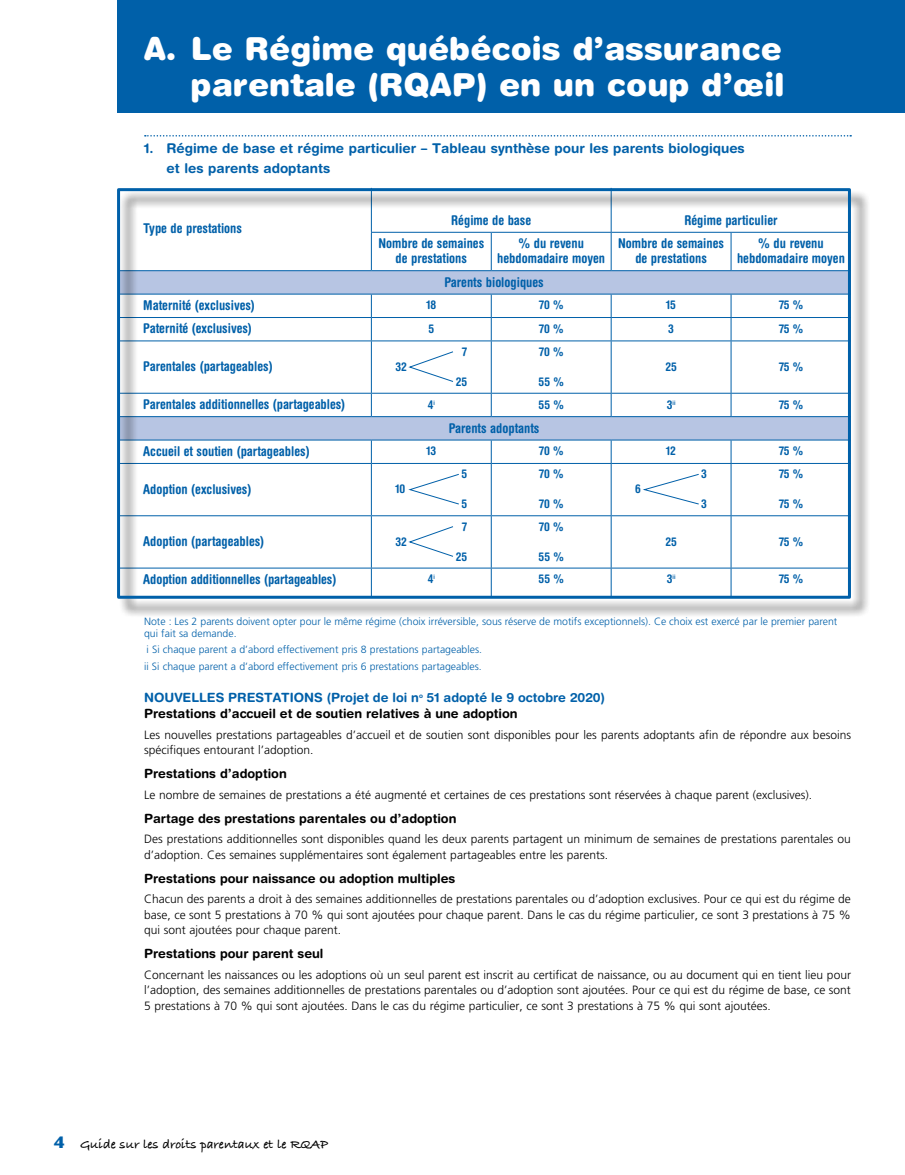
<style>
.page{position:relative;width:905px;height:1175px;background:#fff}
.page>*{position:absolute;margin:0;border:0;box-sizing:border-box;transform-origin:0 0}
.titre_début_chapitre{font:900 31.65px/36px "Helvetica Rounded LT Std";color:#fff;text-align:right}
._04_Tab-Entete{font:700 condensed 13.5px/15px "Helvetica Rounded LT Std";color:#0060a9;text-align:center}
._1_1{font:700 13.5px/19.8px "Helvetica Rounded LT Std";color:#0060a9}
.t1{font:700 13.5px "Bradley Hand ITCTT";color:#000}
._03-Niv3{font:700 12.75px "Helvetica Rounded LT Std";color:#000}
._02-Niv2{font:700 12.75px "Helvetica Rounded LT Std";color:#0060a9}
.courant{font:300 12px/15.8px "Frutiger LT Std";color:#000}
._04_Tab-txt1{font:700 condensed 12px "Helvetica Rounded LT Std";color:#0060a9}
._04_TabNote{font:300 10.5px/12px "Frutiger LT Std";color:#0060a9}
._04_Tab-txt1-2{font:700 condensed 6px "Helvetica Rounded LT Std";color:#0060a9}
.s1{font-size:12px}
.s2{font-family:"Stone Sans Std";font-size:16.5px;color:#0060a9}
</style>
<div class="page">
<div style="left:117px;top:0;width:787px;height:112px;background:#0060a9"></div>
<svg style="left:145px;top:135px;width:706px;height:1px"></svg>
<div style="left:119px;top:190px;width:751px;height:427px;background:#000;opacity:.75"></div>
<div style="left:117px;top:188px;width:733px;height:410px;border:3px solid #0060a9"></div>
<p class="titre_début_chapitre" style="left:144px;top:30px;width:642px">A. Le Régime québécois d’assurance parentale (RQAP) en un coup d’œil</p>
<p class="_1_1" style="left:166px;top:138px;width:580px;text-indent:-22px">1. Régime de base et régime particulier – Tableau synthèse pour les parents biologiques et les parents adoptants</p>
<p class="_04_Tab-Entete" style="left:143px;top:221px;width:100px">Type de prestations</p>
<p class="_04_Tab-Entete" style="left:451px;top:212px;width:81px">Régime de base</p>
<p class="_04_Tab-Entete" style="left:684px;top:212px;width:95px">Régime particulier</p>
<p class="_04_Tab-Entete" style="left:378px;top:236px;width:107px">Nombre de semaines de prestations</p>
<p class="_04_Tab-Entete" style="left:497px;top:236px;width:109px">% du revenu hebdomadaire moyen</p>
<p class="_04_Tab-Entete" style="left:618px;top:236px;width:107px">Nombre de semaines de prestations</p>
<p class="_04_Tab-Entete" style="left:737px;top:236px;width:109px">% du revenu hebdomadaire moyen</p>
<p class="_04_Tab-Entete" style="left:444px;top:274px;width:101px">Parents biologiques</p>
<p class="_04_Tab-Entete" style="left:143px;top:297px;width:113px">Maternité (exclusives)</p>
<p class="_04_Tab-txt1" style="left:426px;top:298px;width:11px">18</p>
<p class="_04_Tab-txt1" style="left:539px;top:298px;width:26px">70 %</p>
<p class="_04_Tab-txt1" style="left:666px;top:298px;width:11px">15</p>
<p class="_04_Tab-txt1" style="left:778px;top:298px;width:26px">75 %</p>
<p class="_04_Tab-Entete" style="left:143px;top:321px;width:110px">Paternité (exclusives)</p>
<p class="_04_Tab-txt1" style="left:428px;top:321px;width:7px">5</p>
<p class="_04_Tab-txt1" style="left:539px;top:321px;width:26px">70 %</p>
<p class="_04_Tab-txt1" style="left:668px;top:321px;width:7px">3</p>
<p class="_04_Tab-txt1" style="left:778px;top:321px;width:26px">75 %</p>
<p class="_04_Tab-Entete" style="left:143px;top:359px;width:131px">Parentales (partageables)</p>
<p class="_04_Tab-txt1" style="left:539px;top:344px;width:26px">70 %</p>
<p class="_04_Tab-txt1" style="left:538px;top:374px;width:27px">55 %</p>
<p class="_04_Tab-txt1" style="left:462px;top:344px;width:7px">7</p>
<p class="_04_Tab-txt1" style="left:665px;top:359px;width:13px">25</p>
<p class="_04_Tab-txt1" style="left:778px;top:359px;width:26px">75 %</p>
<p class="_04_Tab-txt1" style="left:395px;top:359px;width:13px">32</p>
<p class="_04_Tab-txt1" style="left:455px;top:374px;width:13px">25</p>
<p class="_04_Tab-Entete" style="left:143px;top:396px;width:203px">Parentales additionnelles (partageables)</p>
<p class="_04_Tab-txt1" style="left:427px;top:397px;width:9px">4<sup>i</sup></p>
<p class="_04_Tab-txt1" style="left:538px;top:397px;width:27px">55 %</p>
<p class="_04_Tab-txt1-2" style="left:666px;top:399px;width:10px"><span class="s1">3</span>ii</p>
<p class="_04_Tab-txt1" style="left:778px;top:397px;width:26px">75 %</p>
<p class="_04_Tab-Entete" style="left:449px;top:420px;width:92px">Parents adoptants</p>
<p class="_04_Tab-Entete" style="left:143px;top:443px;width:168px">Accueil et soutien (partageables)</p>
<p class="_04_Tab-txt1" style="left:426px;top:444px;width:11px">13</p>
<p class="_04_Tab-txt1" style="left:539px;top:444px;width:26px">70 %</p>
<p class="_04_Tab-txt1" style="left:666px;top:444px;width:11px">12</p>
<p class="_04_Tab-txt1" style="left:778px;top:444px;width:26px">75 %</p>
<p class="_04_Tab-Entete" style="left:143px;top:481px;width:110px">Adoption (exclusives)</p>
<p class="_04_Tab-txt1" style="left:539px;top:466px;width:26px">70 %</p>
<p class="_04_Tab-txt1" style="left:539px;top:496px;width:26px">70 %</p>
<p class="_04_Tab-txt1" style="left:778px;top:466px;width:26px">75 %</p>
<p class="_04_Tab-txt1" style="left:778px;top:496px;width:26px">75 %</p>
<p class="_04_Tab-txt1" style="left:701px;top:466px;width:7px">3</p>
<p class="_04_Tab-txt1" style="left:461px;top:466px;width:7px">5</p>
<p class="_04_Tab-txt1" style="left:395px;top:481px;width:11px">10</p>
<p class="_04_Tab-txt1" style="left:635px;top:481px;width:7px">6</p>
<p class="_04_Tab-txt1" style="left:701px;top:496px;width:7px">3</p>
<p class="_04_Tab-txt1" style="left:461px;top:496px;width:7px">5</p>
<p class="_04_Tab-Entete" style="left:143px;top:533px;width:123px">Adoption (partageables)</p>
<p class="_04_Tab-txt1" style="left:395px;top:534px;width:13px">32</p>
<p class="_04_Tab-txt1" style="left:462px;top:519px;width:7px">7</p>
<p class="_04_Tab-txt1" style="left:455px;top:549px;width:13px">25</p>
<p class="_04_Tab-txt1" style="left:539px;top:519px;width:26px">70 %</p>
<p class="_04_Tab-txt1" style="left:538px;top:549px;width:27px">55 %</p>
<p class="_04_Tab-txt1" style="left:665px;top:534px;width:13px">25</p>
<p class="_04_Tab-txt1" style="left:778px;top:534px;width:26px">75 %</p>
<p class="_04_Tab-Entete" style="left:143px;top:571px;width:195px">Adoption additionnelles (partageables)</p>
<p class="_04_Tab-txt1" style="left:427px;top:572px;width:9px">4<sup>i</sup></p>
<p class="_04_Tab-txt1" style="left:538px;top:572px;width:27px">55 %</p>
<p class="_04_Tab-txt1-2" style="left:666px;top:573px;width:10px"><span class="s1">3</span>ii</p>
<p class="_04_Tab-txt1" style="left:778px;top:572px;width:26px">75 %</p>
<p class="_04_TabNote" style="left:144px;top:615px;width:694px">Note : Les 2 parents doivent opter pour le même régime (choix irréversible, sous réserve de motifs exceptionnels). Ce choix est exercé par le premier parent qui fait sa demande.</p>
<p class="_04_TabNote" style="left:146px;top:643px;width:337px">i Si chaque parent a d’abord effectivement pris 8 prestations partageables.</p>
<p class="_04_TabNote" style="left:144px;top:660px;width:339px">ii Si chaque parent a d’abord effectivement pris 6 prestations partageables.</p>
<p class="_02-Niv2" style="left:144px;top:689px;width:462px">NOUVELLES PRESTATIONS (Projet de loi n<sup>o</sup> 51 adopté le 9 octobre 2020)</p>
<p class="_03-Niv3" style="left:144px;top:706px;width:375px">Prestations d’accueil et de soutien relatives à une adoption</p>
<p class="courant" style="left:144px;top:726px;width:708px">Les nouvelles prestations partageables d’accueil et de soutien sont disponibles pour les parents adoptants afin de répondre aux besoins spécifiques entourant l’adoption.</p>
<p class="_03-Niv3" style="left:144px;top:766px;width:144px">Prestations d’adoption</p>
<p class="courant" style="left:144px;top:786px;width:669px">Le nombre de semaines de prestations a été augmenté et certaines de ces prestations sont réservées à chaque parent (exclusives).</p>
<p class="_03-Niv3" style="left:144px;top:810px;width:314px">Partage des prestations parentales ou d’adoption</p>
<p class="courant" style="left:144px;top:831px;width:708px">Des prestations additionnelles sont disponibles quand les deux parents partagent un minimum de semaines de prestations parentales ou d’adoption. Ces semaines supplémentaires sont également partageables entre les parents.</p>
<p class="_03-Niv3" style="left:144px;top:870px;width:313px">Prestations pour naissance ou adoption multiples</p>
<p class="courant" style="left:144px;top:891px;width:708px;text-align:justify">Chacun des parents a droit à des semaines additionnelles de prestations parentales ou d’adoption exclusives. Pour ce qui est du régime de base, ce sont 5 prestations à 70 % qui sont ajoutées pour chaque parent. Dans le cas du régime particulier, ce sont 3 prestations à 75 % qui sont ajoutées pour chaque parent.</p>
<p class="_03-Niv3" style="left:144px;top:946px;width:181px">Prestations pour parent seul</p>
<p class="courant" style="left:144px;top:966px;width:708px;text-align:justify">Concernant les naissances ou les adoptions où un seul parent est inscrit au certificat de naissance, ou au document qui en tient lieu pour l’adoption, des semaines additionnelles de prestations parentales ou d’adoption sont ajoutées. Pour ce qui est du régime de base, ce sont 5 prestations à 70 % qui sont ajoutées. Dans le cas du régime particulier, ce sont 3 prestations à 75 % qui sont ajoutées.</p>
<p class="t1" style="left:54px;top:1133px;width:275px"><span class="s2">4</span> Guide sur les droits parentaux et le RQAP</p>
</div>
